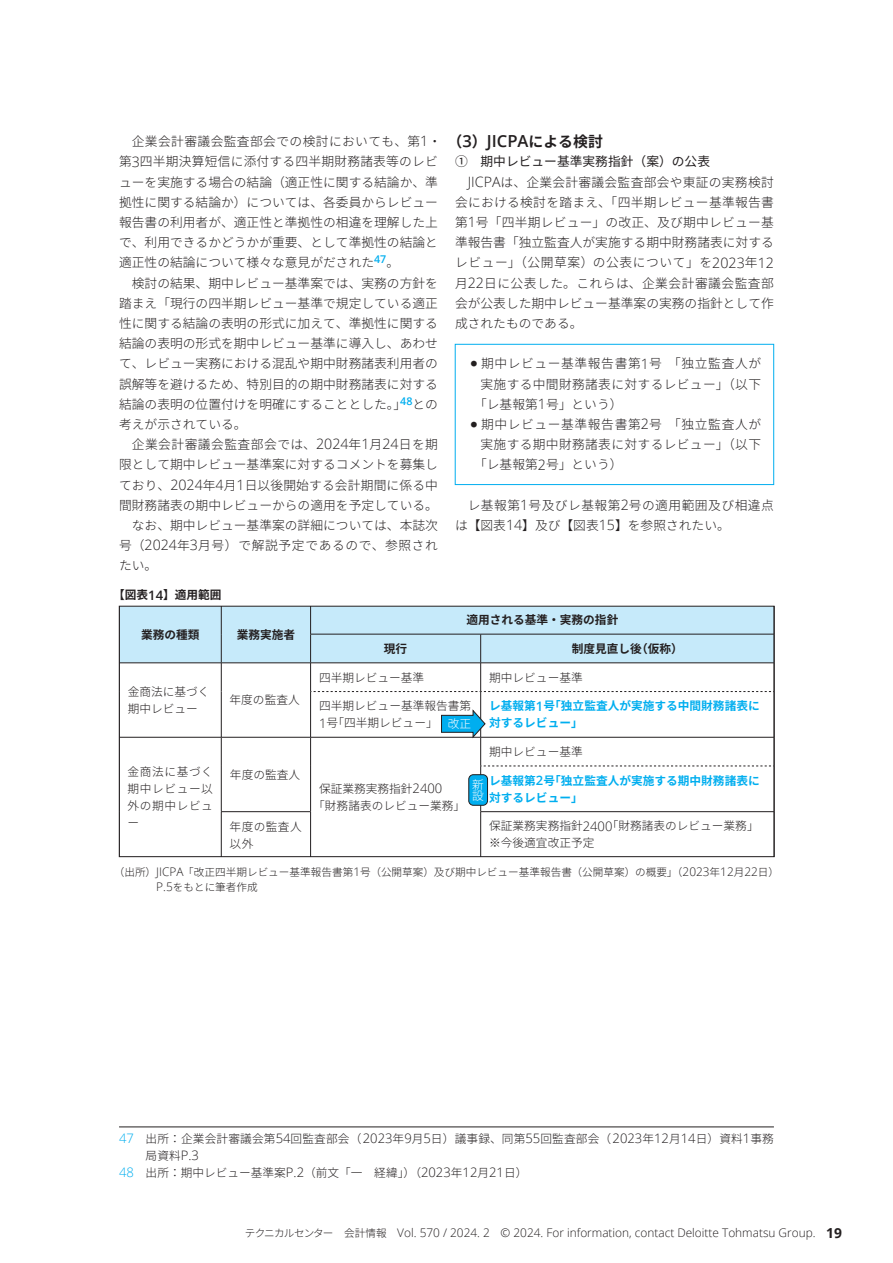
<style>
.page{position:relative;width:893px;height:1263px;background:#fff}
.page>*{position:absolute;margin:0;border:0;box-sizing:border-box;transform-origin:0 0}
.t1{font:700 14.85px "Noto Sans CJ Kjp";color:#231f20}
.t2{font:300 12.75px/20.2px "Noto Sans CJ Kjp";color:#231f20}
.t3{font:300 12.75px/20.2px "Noto Sans CJ Kjp";letter-spacing:.035em;color:#231f20}
.t4{font:300 12.75px "Noto Sans CJ Kjp";letter-spacing:.045em;color:#231f20}
.t5{font:300 12.75px "Noto Sans CJ Kjp";letter-spacing:.025em;color:#231f20}
.t6{font:300 12.75px "Noto Sans CJ Kjp";letter-spacing:.02em;color:#231f20}
.t7{font:300 12.75px "Noto Sans CJ Kjp";letter-spacing:.05em;color:#231f20}
.t8{font:300 12.75px "Noto Sans CJ Kjp";letter-spacing:.04em;color:#231f20}
.t9{font:12.75px "Noto Sans CJ Kjp";color:#231f20}
.t10{font:300 11.85px "Open Sans";color:#231f20}
.t11{font:300 11.7px/17px "Noto Sans CJ Kjp";color:#231f20}
.t12{font:700 11.7px/17px "Noto Sans CJ Kjp";color:#00aeef}
.t13{font:700 11.7px "Noto Sans CJ Kjp";color:#231f20}
.t14{font:300 11.7px/17px "Noto Sans CJ Kjp";letter-spacing:.035em;color:#231f20}
.t15{font:300 11.7px/11.7px "Noto Sans CJ Kjp";color:#fff}
.t16{font:300 10.65px/14.9px "Noto Sans CJ Kjp";color:#231f20}
.s1{font-family:"Open Sans";font-size:14.25px}
.s2{font-family:"Open Sans";font-weight:600;font-size:13.05px}
.s3{font-family:"Open Sans";font-weight:600;font-size:16.65px}
.s4{font-family:"Open Sans";font-size:13.05px}
.s5{font-family:"Open Sans";font-size:11.85px}
.s6{font-family:"Open Sans";font-size:13.05px;color:#00aeef}
.s7{font-family:"Noto Sans CJ Kjp";font-size:10.65px}
.s8{font-weight:700;font-size:13.8px}
</style>
<div class="page">
<hr style="left:119px;top:1127px;width:655px;height:1px;background:#231f20">
<hr style="left:221px;top:691px;width:1px;height:46px;background:#231f20">
<hr style="left:310px;top:692px;width:1px;height:45px;background:#231f20">
<svg style="left:121px;top:606px;width:654px;height:86px"></svg>
<hr style="left:480px;top:692px;width:1px;height:45px;background:#231f20">
<hr style="left:774px;top:692px;width:1px;height:45px;background:#231f20">
<hr style="left:119px;top:737px;width:102px;height:1px;background:#231f20">
<hr style="left:221px;top:737px;width:90px;height:1px;background:#231f20">
<svg style="left:221px;top:737px;width:1px;height:29px"></svg>
<hr style="left:311px;top:737px;width:170px;height:1px;background:#231f20">
<svg style="left:310px;top:737px;width:1px;height:29px"></svg>
<hr style="left:221px;top:766px;width:1px;height:45px;background:#231f20">
<hr style="left:310px;top:766px;width:1px;height:45px;background:#231f20">
<hr style="left:480px;top:766px;width:1px;height:45px;background:#231f20">
<hr style="left:774px;top:766px;width:1px;height:45px;background:#231f20">
<hr style="left:221px;top:811px;width:90px;height:1px;background:#231f20">
<hr style="left:221px;top:812px;width:1px;height:45px;background:#231f20">
<hr style="left:310px;top:812px;width:1px;height:45px;background:#231f20">
<hr style="left:480px;top:811px;width:294px;height:1px;background:#231f20">
<hr style="left:480px;top:812px;width:1px;height:45px;background:#231f20">
<hr style="left:774px;top:812px;width:1px;height:45px;background:#231f20">
<svg style="left:441px;top:709px;width:334px;height:58px"></svg>
<div style="left:469px;top:775px;width:18px;height:30px;background:#00aeef;border-radius:5px"></div>
<div style="left:469px;top:774px;width:19px;height:31px;border:1px solid #231f20;border-radius:5px"></div>
<div style="left:119px;top:606px;width:655px;height:251px;border:1px solid #231f20"></div>
<div style="left:455px;top:344px;width:319px;height:141px;border:1px solid #00aeef"></div>
<p class="t2" style="left:119px;top:132px;width:324px;text-indent:13px">企業会計審議会監査部会での検討においても、第<span class="s1">1</span>・第<span class="s1">3</span>四半期決算短信に添付する四半期財務諸表等のレビューを実施する場合の結論（適正性に関する結論か、準拠性に関する結論か）については、各委員からレビュー報告書の利用者が、適正性と準拠性の相違を理解した上で、利用できるかどうかが重要、として準拠性の結論と適正性の結論について様々な意見がだされた<sup>47</sup>。</p>
<p class="t2" style="left:119px;top:273px;width:320px;text-align:justify;text-indent:13px">検討の結果、期中レビュー基準案では、実務の方針を踏まえ「現行の四半期レビュー基準で規定している適正性に関する結論の表明の形式に加えて、準拠性に関する結論の表明の形式を期中レビュー基準に導入し、あわせて、レビュー実務における混乱や期中財務諸表利用者の誤解等を避けるため、特別目的の期中財務諸表に対する結論の表明の位置付けを明確にすることとした。」<sup>48</sup>との考えが示されている。</p>
<p class="t3" style="left:132px;top:435px;width:308px">企業会計審議会監査部会では、<span class="s1">2024</span>年<span class="s1">1</span>月<span class="s1">24</span>日を期</p>
<p class="t2" style="left:119px;top:455px;width:320px">限として期中レビュー基準案に対するコメントを募集し</p>
<p class="t2" style="left:119px;top:475px;width:320px">ており、<span class="s1">2024</span>年<span class="s1">4</span>月<span class="s1">1</span>日以後開始する会計期間に係る中</p>
<p class="t2" style="left:119px;top:495px;width:320px">間財務諸表の期中レビューからの適用を予定している。</p>
<p class="t2" style="left:132px;top:515px;width:308px">なお、期中レビュー基準案の詳細については、本誌次</p>
<p class="t7" style="left:119px;top:538px;width:320px">号（<span class="s1">2024</span>年<span class="s1">3</span>月号）で解説予定であるので、参照され</p>
<p class="t2" style="left:119px;top:556px;width:40px">たい。</p>
<p class="t13" style="left:113px;top:588px;width:110px">【図表<span class="s2">14</span>】適用範囲</p>
<p class="t13" style="left:141px;top:628px;width:60px">業務の種類</p>
<p class="t13" style="left:237px;top:628px;width:60px">業務実施者</p>
<p class="t1" style="left:448px;top:133px;width:157px">（<span class="s3">3</span>）<span class="s3">JICPA</span>による検討</p>
<p class="t9" style="left:455px;top:155px;width:257px">①　期中レビュー基準実務指針（案）の公表</p>
<p class="t6" style="left:468px;top:175px;width:308px"><span class="s1">JICPA</span>は、企業会計審議会監査部会や東証の実務検討</p>
<p class="t5" style="left:455px;top:195px;width:320px">会における検討を踏まえ、「四半期レビュー基準報告書</p>
<p class="t6" style="left:455px;top:215px;width:320px">第<span class="s1">1</span>号「四半期レビュー」の改正、及び期中レビュー基</p>
<p class="t2" style="left:455px;top:233px;width:320px">準報告書「独立監査人が実施する期中財務諸表に対する</p>
<p class="t4" style="left:455px;top:256px;width:320px">レビュー」（公開草案）の公表について」を<span class="s1">2023</span>年<span class="s1">12</span></p>
<p class="t8" style="left:455px;top:276px;width:320px">月<span class="s1">22</span>日に公表した。これらは、企業会計審議会監査部</p>
<p class="t2" style="left:455px;top:293px;width:320px">会が公表した期中レビュー基準案の実務の指針として作</p>
<p class="t2" style="left:455px;top:313px;width:129px">成されたものである。</p>
<p class="t4" style="left:471px;top:357px;width:292px"><sup>●</sup> 期中レビュー基準報告書第<span class="s1">1</span>号　「独立監査人が</p>
<p class="t5" style="left:480px;top:377px;width:282px">実施する中間財務諸表に対するレビュー」（以下</p>
<p class="t2" style="left:474px;top:394px;width:150px">「レ基報第<span class="s1">1</span>号」という）</p>
<p class="t4" style="left:471px;top:417px;width:292px"><sup>●</sup> 期中レビュー基準報告書第<span class="s1">2</span>号　「独立監査人が</p>
<p class="t5" style="left:480px;top:437px;width:282px">実施する期中財務諸表に対するレビュー」（以下</p>
<p class="t2" style="left:474px;top:455px;width:156px">「レ基報第<span class="s1">2</span>号」という）　</p>
<p class="t3" style="left:455px;top:495px;width:320px;text-indent:13px">レ基報第<span class="s1">1</span>号及びレ基報第<span class="s1">2</span>号の適用範囲及び相違点は【図表<span class="s1">14</span>】及び【図表<span class="s1">15</span>】を参照されたい。</p>
<p class="t13" style="left:466px;top:613px;width:154px">適用される基準・実務の指針</p>
<p class="t11" style="left:128px;top:683px;width:83px">金商法に基づく期中レビュー</p>
<p class="t11" style="left:230px;top:692px;width:72px">年度の監査人</p>
<p class="t11" style="left:128px;top:764px;width:87px;text-align:justify">金商法に基づく期中レビュー以外の期中レビュー</p>
<p class="t11" style="left:230px;top:766px;width:72px">年度の監査人</p>
<p class="t14" style="left:230px;top:818px;width:74px">年度の監査人以外</p>
<p class="t13" style="left:384px;top:642px;width:25px">現行</p>
<p class="t13" style="left:572px;top:642px;width:113px">制度見直し後（仮称）</p>
<p class="t11" style="left:319px;top:669px;width:107px">四半期レビュー基準</p>
<p class="t11" style="left:319px;top:698px;width:154px">四半期レビュー基準報告書第<br><span class="s4">1</span>号「四半期レビュー」</p>
<p class="t15" style="left:448px;top:718px;width:25px">改正</p>
<p class="t11" style="left:489px;top:669px;width:95px">期中レビュー基準</p>
<p class="t12" style="left:489px;top:698px;width:272px">レ基報第<span class="s2">1</span>号「独立監査人が実施する中間財務諸表に対するレビュー」</p>
<p class="t11" style="left:489px;top:743px;width:95px">期中レビュー基準</p>
<p class="t11" style="left:313px;top:780px;width:154px;text-indent:6px">保証業務実務指針<span class="s4">2400<br></span>「財務諸表のレビュー業務」</p>
<p class="t12" style="left:489px;top:772px;width:272px">レ基報第<span class="s2">2</span>号「独立監査人が実施する期中財務諸表に対するレビュー」</p>
<p class="t15" style="left:472px;top:779px;width:13px">新設</p>
<p class="t11" style="left:489px;top:818px;width:271px">保証業務実務指針<span class="s4">2400</span>「財務諸表のレビュー業務」※今後適宜改正予定</p>
<p class="t16" style="left:156px;top:865px;width:624px;text-indent:-43px">（出所） <span class="s5">JICPA</span>「改正四半期レビュー基準報告書第<span class="s5">1</span>号（公開草案）及び期中レビュー基準報告書（公開草案）の概要」（<span class="s5">2023</span>年<span class="s5">12</span>月<span class="s5">22</span>日）<br><span class="s5">P.5</span>をもとに筆者作成</p>
<p class="t11" style="left:119px;top:1130px;width:656px"><span class="s6">47</span> 出所：企業会計審議会第<span class="s4">54</span>回監査部会（<span class="s4">2023</span>年<span class="s4">9</span>月<span class="s4">5</span>日）議事録、同第<span class="s4">55</span>回監査部会（<span class="s4">2023</span>年<span class="s4">12</span>月<span class="s4">14</span>日）資料<span class="s4">1</span>事務</p>
<p class="t11" style="left:146px;top:1147px;width:55px">局資料<span class="s4">P.3</span></p>
<p class="t11" style="left:119px;top:1164px;width:410px"><span class="s6">48</span> 出所：期中レビュー基準案<span class="s4">P.2</span>（前文「一　経緯」）（<span class="s4">2023</span>年<span class="s4">12</span>月<span class="s4">21</span>日）</p>
<p class="t10" style="left:245px;top:1225px;width:598px"><span class="s7">テクニカルセンター　会計情報　</span>Vol. 570 / 2024. 2 © 2024. For information, contact Deloitte Tohmatsu Group. <span class="s8">19</span></p>
</div>
